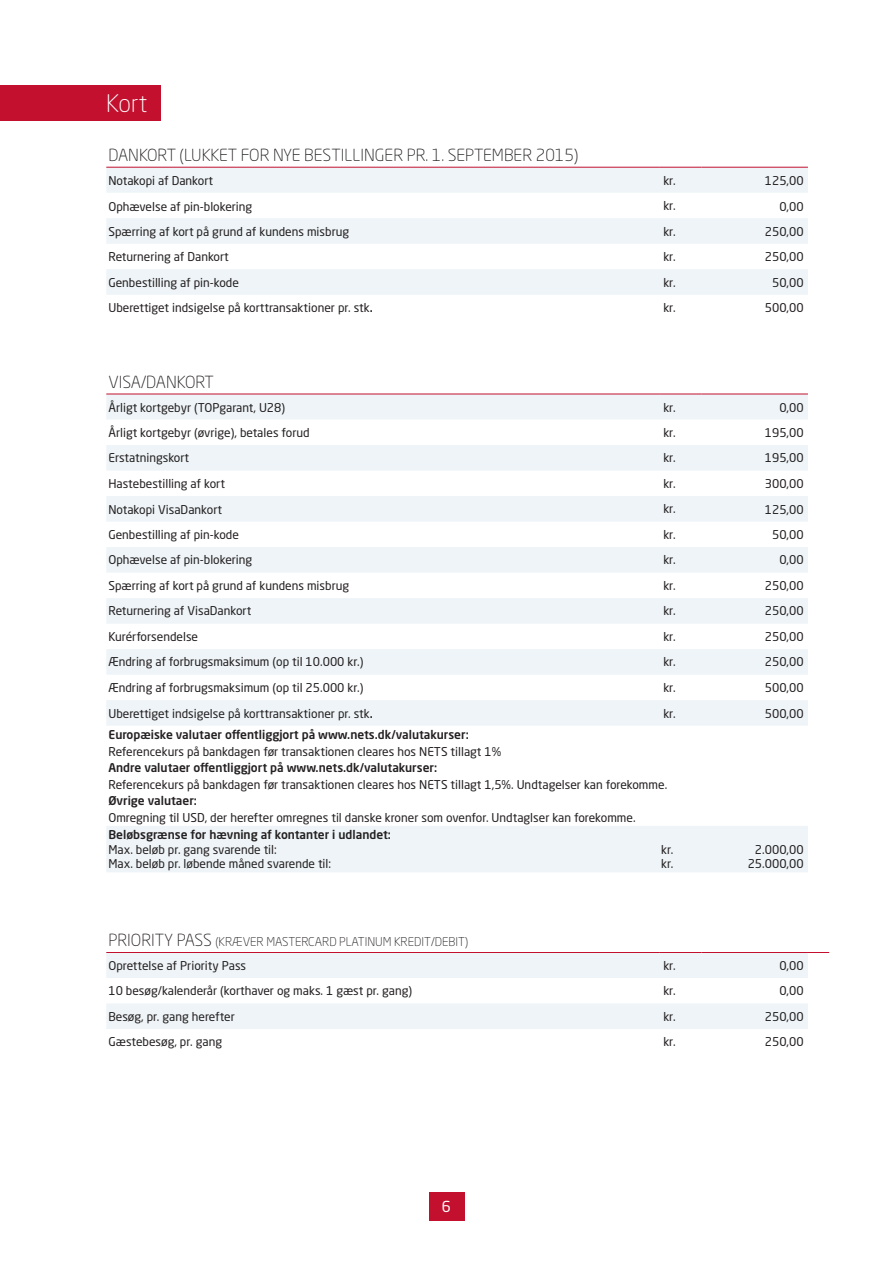
<style>
.page{position:relative;width:893px;height:1263px;background:#fff}
.page>*{position:absolute;margin:0;border:0;box-sizing:border-box;transform-origin:0 0}
.t1{font:300 24px "Neo Sans Std";color:#fff}
.t2{font:300 16.5px "Neo Sans Std";color:#231f20}
.t3{font:15px "Neo Sans Std";color:#fff}
.t4{font:12px/14.4px "Neo Sans Std";color:#231f20}
.t5{font:500 12px "Neo Sans Std";color:#231f20}
.t6{font:300 12px/23.9px "Neo Sans Std";color:#231f20}
.s1{font-weight:500}
.s2{font-size:16.5px}
.s3{font-weight:400}
</style>
<div class="page">
<svg style="left:106px;top:168px;width:702px;height:127px;fill:#eef4f7"></svg>
<hr style="left:106px;top:167px;width:553px;height:1px;background:#c3102f">
<hr style="left:659px;top:167px;width:43px;height:1px;background:#c3102f">
<hr style="left:702px;top:167px;width:106px;height:1px;background:#c3102f">
<svg style="left:106px;top:953px;width:702px;height:76px;fill:#eef4f7"></svg>
<hr style="left:106px;top:952px;width:553px;height:1px;background:#c3102f">
<hr style="left:659px;top:952px;width:43px;height:1px;background:#c3102f">
<hr style="left:702px;top:952px;width:106px;height:1px;background:#c3102f">
<svg style="left:808px;top:952px;width:21px;height:1px"></svg>
<svg style="left:106px;top:395px;width:702px;height:477px"></svg>
<hr style="left:106px;top:394px;width:553px;height:1px;background:#c3102f">
<hr style="left:659px;top:394px;width:43px;height:1px;background:#c3102f">
<hr style="left:702px;top:394px;width:106px;height:1px;background:#c3102f">
<div style="left:0;top:85px;width:160px;height:35px;background:#c3102f"></div>
<div style="left:429px;top:1192px;width:35px;height:28px;background:#c3102f"></div>
<h1 class="t1" style="left:106px;top:89px;width:43px">Kort</h1>
<h2 class="t2" style="left:108px;top:145px;width:471px">DANKORT (LUKKET FOR NYE BESTILLINGER PR. 1. SEPTEMBER 2015)</h2>
<p class="t4" style="left:108px;top:173px;width:106px">Notakopi af Dankort</p>
<p class="t4" style="left:663px;top:173px;width:14px">kr.</p>
<p class="t4" style="left:765px;top:173px;width:40px">125,00</p>
<p class="t4" style="left:108px;top:199px;width:145px">Ophævelse af pin-blokering</p>
<p class="t4" style="left:663px;top:198px;width:14px">kr.</p>
<p class="t4" style="left:779px;top:199px;width:26px">0,00</p>
<p class="t4" style="left:108px;top:224px;width:242px">Spærring af kort på grund af kundens misbrug</p>
<p class="t4" style="left:663px;top:224px;width:14px">kr.</p>
<p class="t4" style="left:765px;top:224px;width:40px">250,00</p>
<p class="t4" style="left:108px;top:249px;width:122px">Returnering af Dankort</p>
<p class="t4" style="left:663px;top:249px;width:14px">kr.</p>
<p class="t4" style="left:765px;top:249px;width:40px">250,00</p>
<p class="t4" style="left:108px;top:275px;width:132px">Genbestilling af pin-kode</p>
<p class="t4" style="left:663px;top:275px;width:14px">kr.</p>
<p class="t4" style="left:772px;top:275px;width:33px">50,00</p>
<p class="t4" style="left:108px;top:300px;width:266px">Uberettiget indsigelse på korttransaktioner pr. stk<span class="s1">.</span></p>
<p class="t4" style="left:663px;top:300px;width:14px">kr.</p>
<p class="t4" style="left:765px;top:300px;width:40px">500,00</p>
<h2 class="t2" style="left:108px;top:372px;width:107px">VISA/DANKORT</h2>
<p class="t4" style="left:108px;top:401px;width:178px">Årligt kortgebyr (TOPgarant, U28)</p>
<p class="t4" style="left:663px;top:401px;width:14px">kr.</p>
<p class="t4" style="left:779px;top:401px;width:26px">0,00</p>
<p class="t4" style="left:108px;top:425px;width:203px">Årligt kortgebyr (øvrige), betales forud</p>
<p class="t4" style="left:663px;top:425px;width:14px">kr.</p>
<p class="t4" style="left:765px;top:425px;width:40px">195,00</p>
<p class="t4" style="left:108px;top:451px;width:82px">Erstatningskort</p>
<p class="t4" style="left:663px;top:451px;width:14px">kr.</p>
<p class="t4" style="left:765px;top:451px;width:40px">195,00</p>
<p class="t4" style="left:108px;top:476px;width:118px">Hastebestilling af kort</p>
<p class="t4" style="left:663px;top:476px;width:14px">kr.</p>
<p class="t4" style="left:765px;top:476px;width:40px">300,00</p>
<p class="t4" style="left:108px;top:503px;width:115px">Notakopi VisaDankort</p>
<p class="t4" style="left:663px;top:502px;width:14px">kr.</p>
<p class="t4" style="left:765px;top:503px;width:40px">125,00</p>
<p class="t4" style="left:108px;top:527px;width:132px">Genbestilling af pin-kode</p>
<p class="t4" style="left:663px;top:527px;width:14px">kr.</p>
<p class="t4" style="left:772px;top:527px;width:33px">50,00</p>
<p class="t4" style="left:108px;top:553px;width:145px">Ophævelse af pin-blokering</p>
<p class="t4" style="left:663px;top:553px;width:14px">kr.</p>
<p class="t4" style="left:779px;top:553px;width:26px">0,00</p>
<p class="t4" style="left:108px;top:578px;width:242px">Spærring af kort på grund af kundens misbrug</p>
<p class="t4" style="left:663px;top:578px;width:14px">kr.</p>
<p class="t4" style="left:765px;top:578px;width:40px">250,00</p>
<p class="t4" style="left:108px;top:604px;width:144px">Returnering af VisaDankort</p>
<p class="t4" style="left:663px;top:604px;width:14px">kr.</p>
<p class="t4" style="left:765px;top:604px;width:40px">250,00</p>
<p class="t4" style="left:108px;top:629px;width:91px">Kurérforsendelse</p>
<p class="t4" style="left:663px;top:629px;width:14px">kr.</p>
<p class="t4" style="left:765px;top:629px;width:40px">250,00</p>
<p class="t4" style="left:108px;top:655px;width:256px">Ændring af forbrugsmaksimum (op til 10.000 kr.)</p>
<p class="t4" style="left:663px;top:655px;width:14px">kr.</p>
<p class="t4" style="left:765px;top:655px;width:40px">250,00</p>
<p class="t4" style="left:108px;top:680px;width:256px">Ændring af forbrugsmaksimum (op til 25.000 kr.)</p>
<p class="t4" style="left:663px;top:680px;width:14px">kr.</p>
<p class="t4" style="left:765px;top:680px;width:40px">500,00</p>
<p class="t4" style="left:108px;top:706px;width:266px">Uberettiget indsigelse på korttransaktioner pr. stk<span class="s1">.</span></p>
<p class="t4" style="left:663px;top:706px;width:14px">kr.</p>
<p class="t4" style="left:765px;top:706px;width:40px">500,00</p>
<p class="t5" style="left:108px;top:727px;width:362px">Europæiske valutaer offentliggjort på www.nets.dk/valutakurser:</p>
<p class="t4" style="left:108px;top:744px;width:394px">Referencekurs på bankdagen før transaktionen cleares hos NETS tillagt 1%</p>
<p class="t5" style="left:108px;top:760px;width:330px">Andre valutaer offentliggjort på www.nets.dk/valutakurser:</p>
<p class="t4" style="left:108px;top:777px;width:560px">Referencekurs på bankdagen før transaktionen cleares hos NETS tillagt 1,5%. Undtagelser kan forekomme.</p>
<p class="t5" style="left:108px;top:793px;width:90px">Øvrige valutaer:</p>
<p class="t4" style="left:108px;top:810px;width:529px">Omregning til USD, der herefter omregnes til danske kroner som ovenfor. Undtaglser kan forekomme.</p>
<p class="t5" style="left:108px;top:827px;width:284px">Beløbsgrænse for hævning af kontanter i udlandet:</p>
<p class="t4" style="left:108px;top:842px;width:224px">Max. beløb pr. gang svarende til:<br>Max. beløb pr. løbende måned svarende til:</p>
<p class="t4" style="left:661px;top:842px;width:14px">kr. kr.</p>
<p class="t4" style="left:748px;top:842px;width:57px;text-align:right">2.000,00<br>25.000,00</p>
<p class="t6" style="left:108px;top:930px;width:361px"><span class="s2">PRIORITY PASS</span> (KRÆVER MASTERCARD PLATINUM KREDIT/DEBIT)<br><span class="s3">Oprettelse af Priority Pass</span></p>
<p class="t4" style="left:663px;top:958px;width:14px">kr.</p>
<p class="t4" style="left:779px;top:958px;width:26px">0,00</p>
<p class="t4" style="left:108px;top:983px;width:305px">10 besøg/kalenderår (korthaver og maks. 1 gæst pr. gang)</p>
<p class="t4" style="left:663px;top:983px;width:14px">kr.</p>
<p class="t4" style="left:779px;top:983px;width:26px">0,00</p>
<p class="t4" style="left:108px;top:1009px;width:128px">Besøg, pr. gang herefter</p>
<p class="t4" style="left:663px;top:1009px;width:14px">kr.</p>
<p class="t4" style="left:765px;top:1009px;width:40px">250,00</p>
<p class="t4" style="left:108px;top:1034px;width:115px">Gæstebesøg, pr. gang</p>
<p class="t4" style="left:663px;top:1034px;width:14px">kr.</p>
<p class="t4" style="left:765px;top:1034px;width:40px">250,00</p>
<p class="t3" style="left:442px;top:1197px;width:11px">6</p>
</div>
